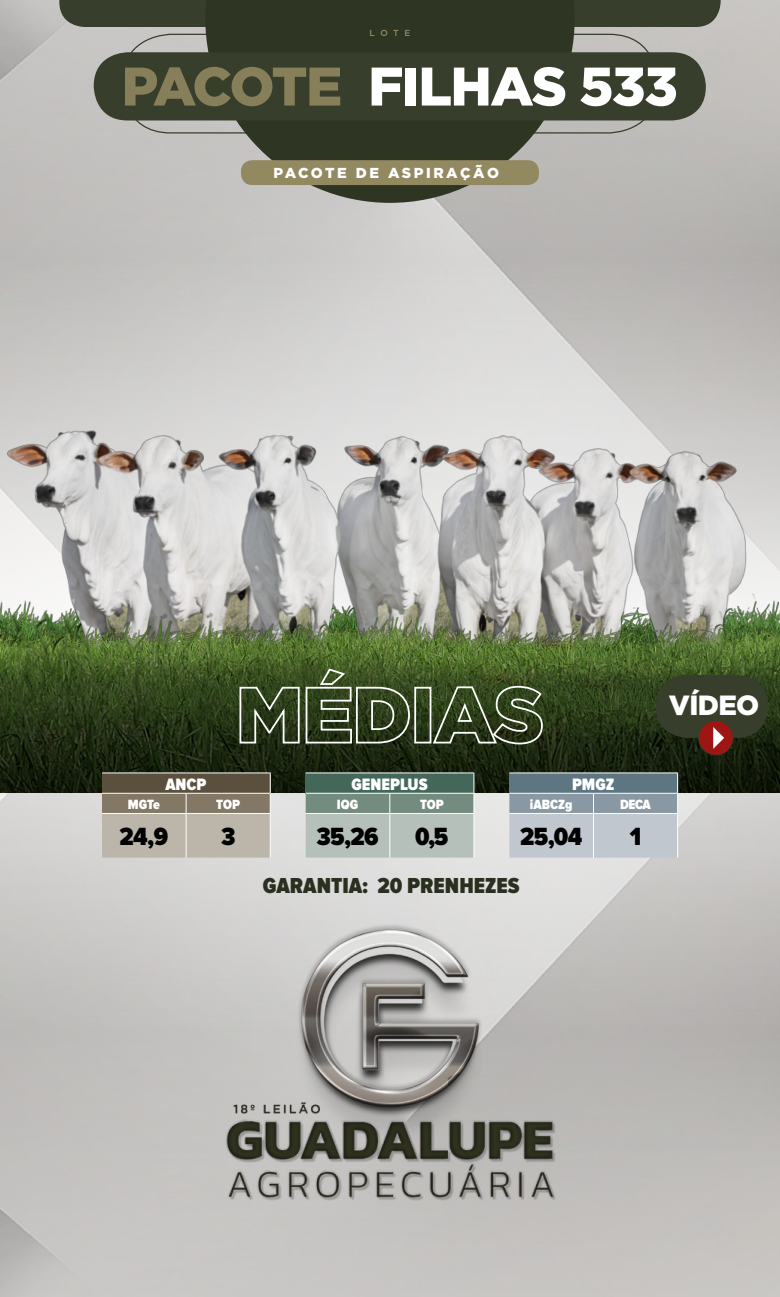
<style>
.page{position:relative;width:780px;height:1297px;background:#fff}
.page>*{position:absolute;margin:0;border:0;box-sizing:border-box;transform-origin:0 0}
.t1{font:900 54.25px "Gotham";letter-spacing:-.03em;color:#fff}
.t2{font:900 27.75px "Gotham";color:#fff}
.t3{font:900 25.88px "Proxima Nova Cond";letter-spacing:-.025em;color:#000}
.t4{font:900 22.5px "Proxima Nova Cond";color:#2a3020}
.t5{font:900 17.12px "Proxima Nova Cond";color:#fff}
.t6{font:900 14.38px "Gotham";letter-spacing:.175em;color:#fff}
.t7{font:900 13.88px "Proxima Nova Cond";color:#fff}
.t8{font:500 8.75px "Gotham";color:#938961}
.s1{color:#877f59}
</style>
<div class="page">
<img style="left:0;top:0;width:780px;height:842px">
<div style="left:59px;top:0;width:661px;height:27px;background:#373e2b"></div>
<svg style="left:205px;top:0;width:369px;height:203px;background:#515748"></svg>
<div style="left:241px;top:160px;width:298px;height:25px;background:#938961;border-radius:11px"></div>
<img style="left:0;top:246px;width:780px;height:329px">
<img style="left:0;top:575px;width:780px;height:218px">
<hr style="left:102px;top:772px;width:84px;height:1px;background:#fff">
<hr style="left:186px;top:772px;width:84px;height:1px;background:#fff">
<hr style="left:306px;top:772px;width:84px;height:1px;background:#fff">
<hr style="left:390px;top:772px;width:84px;height:1px;background:#fff">
<hr style="left:509px;top:772px;width:84px;height:1px;background:#fff">
<hr style="left:593px;top:772px;width:85px;height:1px;background:#fff">
<svg style="left:102px;top:773px;width:169px;height:85px;background:#9a9183"></svg>
<svg style="left:306px;top:773px;width:168px;height:85px;background:#8da097"></svg>
<svg style="left:509px;top:773px;width:169px;height:85px;background:#9eabb3"></svg>
<hr style="left:102px;top:813px;width:84px;height:1px;background:#fff">
<hr style="left:306px;top:813px;width:84px;height:1px;background:#fff">
<hr style="left:509px;top:813px;width:84px;height:1px;background:#fff">
<hr style="left:186px;top:814px;width:1px;height:44px;background:#fff">
<hr style="left:389px;top:814px;width:1px;height:44px;background:#fff">
<hr style="left:593px;top:814px;width:1px;height:44px;background:#fff">
<hr style="left:186px;top:813px;width:84px;height:1px;background:#fff">
<hr style="left:390px;top:813px;width:84px;height:1px;background:#fff">
<hr style="left:593px;top:813px;width:85px;height:1px;background:#fff">
<hr style="left:270px;top:814px;width:1px;height:44px;background:#fff">
<hr style="left:473px;top:814px;width:1px;height:44px;background:#fff">
<hr style="left:677px;top:814px;width:1px;height:44px;background:#fff">
<div style="left:94px;top:52px;width:611px;height:68px;background:#373e2b;border-radius:34px"></div>
<img style="left:172px;top:905px;width:436px;height:308px">
<svg style="left:238px;top:667px;width:173px;height:77px;background:#4a5939"></svg>
<div style="left:414px;top:687px;width:17px;height:56px;border:2px solid #fff"></div>
<svg style="left:432px;top:685px;width:111px;height:60px;background:#495839"></svg>
<div style="left:698px;top:720px;width:35px;height:35px;border:1px solid #373e2b;border-radius:50%"></div>
<div style="left:656px;top:675px;width:112px;height:63px;background:#373e2b;border-radius:31px"></div>
<div style="left:699px;top:721px;width:33px;height:34px;background:#9e1614;border-radius:50%"></div>
<svg style="left:713px;top:727px;width:11px;height:22px"></svg>
<p class="t8" style="left:369px;top:28px;width:42px">LOTE</p>
<h1 class="t1" style="left:122px;top:55px;width:557px"><span class="s1">PACOTE</span> FILHAS 533</h1>
<p class="t6" style="left:273px;top:164px;width:227px">PACOTE DE ASPIRAÇÃO</p>
<h2 class="t2" style="left:669px;top:689px;width:92px">VÍDEO</h2>
<p class="t5" style="left:165px;top:774px;width:43px">ANCP</p>
<p class="t5" style="left:351px;top:774px;width:78px">GENEPLUS</p>
<p class="t5" style="left:572px;top:774px;width:44px">PMGZ</p>
<p class="t7" style="left:128px;top:796px;width:34px">MGTe</p>
<p class="t7" style="left:216px;top:796px;width:25px">TOP</p>
<p class="t7" style="left:337px;top:796px;width:23px">IQG</p>
<p class="t7" style="left:420px;top:796px;width:25px">TOP</p>
<p class="t7" style="left:530px;top:796px;width:44px">iABCZg</p>
<p class="t7" style="left:620px;top:796px;width:32px">DECA</p>
<h3 class="t3" style="left:120px;top:822px;width:50px">24,9</h3>
<h3 class="t3" style="left:221px;top:822px;width:16px">3</h3>
<h3 class="t3" style="left:316px;top:822px;width:64px">35,26</h3>
<h3 class="t3" style="left:415px;top:822px;width:35px">0,5</h3>
<h3 class="t3" style="left:520px;top:822px;width:64px">25,04</h3>
<h3 class="t3" style="left:630px;top:822px;width:13px">1</h3>
<h3 class="t4" style="left:263px;top:873px;width:258px">GARANTIA: 20 PRENHEZES</h3>
</div>
